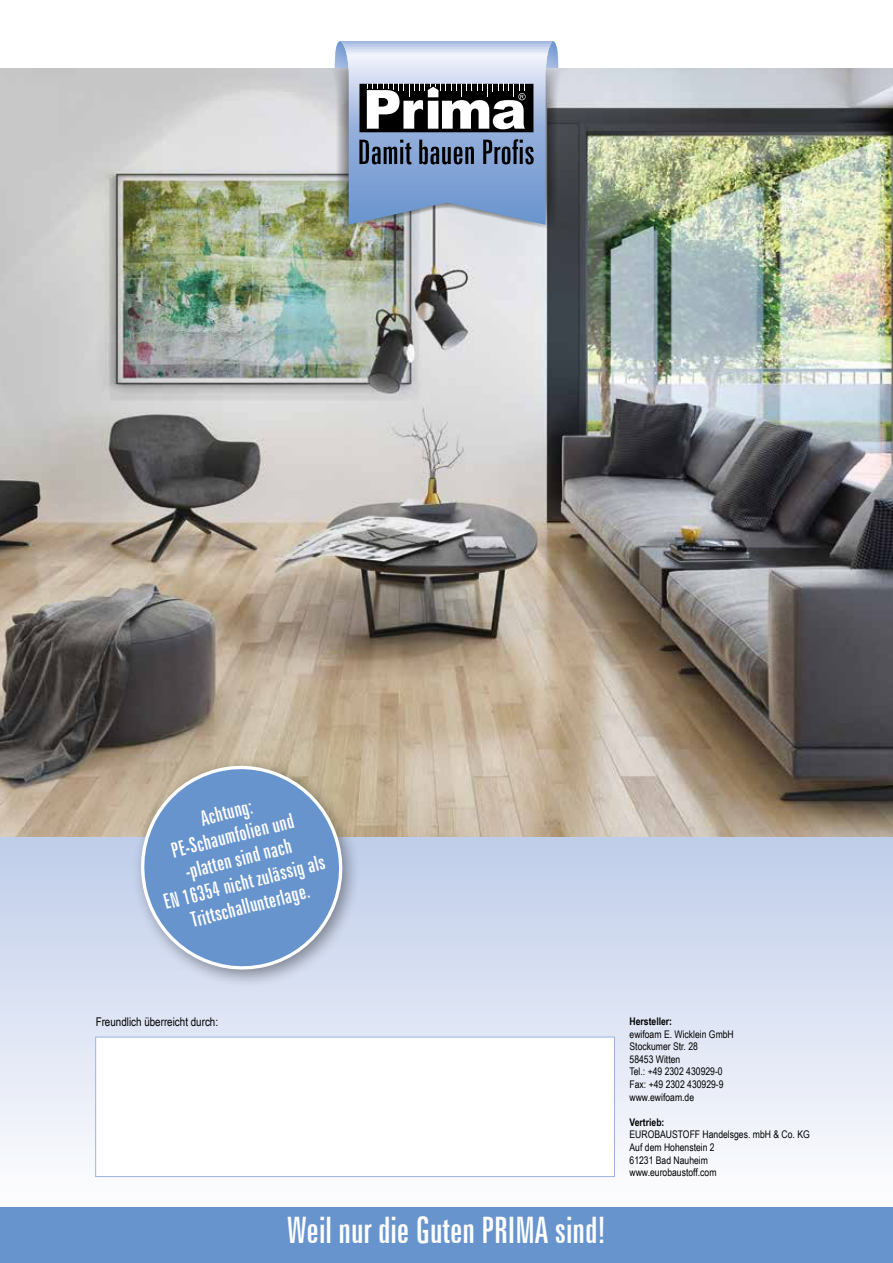
<style>
.page{position:relative;width:893px;height:1263px;background:#fff}
.page>*{position:absolute;margin:0;border:0;box-sizing:border-box;transform-origin:0 0}
.t1{font:extra-condensed 36.6px "Zurich BT";color:#fff}
.t2{font:extra-condensed 21px/24px "Zurich BT";color:#fff;text-align:center}
.t3{font:12px "Arial Narrow";color:#000}
.t4{font:10.5px/12.6px "Arial Narrow";color:#000}
.t5{font:700 10.5px "Arial Narrow";color:#000}
</style>
<div class="page">
<svg style="left:0;top:837px;width:892px;height:371px"></svg>
<hr style="left:892px;top:68px;width:1px;height:1174px;background:#dadada">
<img style="left:0;top:68px;width:893px;height:769px">
<div style="left:95px;top:1037px;width:520px;height:140px;background:#fff;border:1px solid #9bb3de"></div>
<svg style="left:327px;top:41px;width:239px;height:190px;background:#909eb3"></svg>
<div style="left:0;top:1208px;width:893px;height:55px;background:#6894ce"></div>
<div style="left:131px;top:756px;width:230px;height:232px;background:#000;opacity:.4"></div>
<svg style="left:132px;top:757px;width:219px;height:221px;background:#8ca6ca"></svg>
<h2 class="t2" style="left:144px;top:821px;width:167px;rotate:-14deg">Achtung:<br>PE-Schaumfolien und -platten sind nach<br>EN 16354 nicht zulässig als<br>Trittschallunterlage.</h2>
<p class="t3" style="left:96px;top:1013px;width:124px">Freundlich überreicht durch:</p>
<h1 class="t1" style="left:287px;top:1209px;width:320px">Weil nur die Guten PRIMA sind!</h1>
<p class="t5" style="left:630px;top:1013px;width:44px">Hersteller:</p>
<p class="t4" style="left:630px;top:1027px;width:106px">ewifoam E. Wicklein GmbH<br>Stockumer Str. 28<br>58453 Witten<br>Tel.: +49 2302 430929-0<br>Fax: +49 2302 430929-9 www.ewifoam.de</p>
<p class="t5" style="left:630px;top:1114px;width:36px">Vertrieb:</p>
<p class="t4" style="left:630px;top:1128px;width:182px">EUROBAUSTOFF Handelsges. mbH &amp; Co. KG<br>Auf dem Hohenstein 2<br>61231 Bad Nauheim<br>www.eurobaustoff.com</p>
</div>
